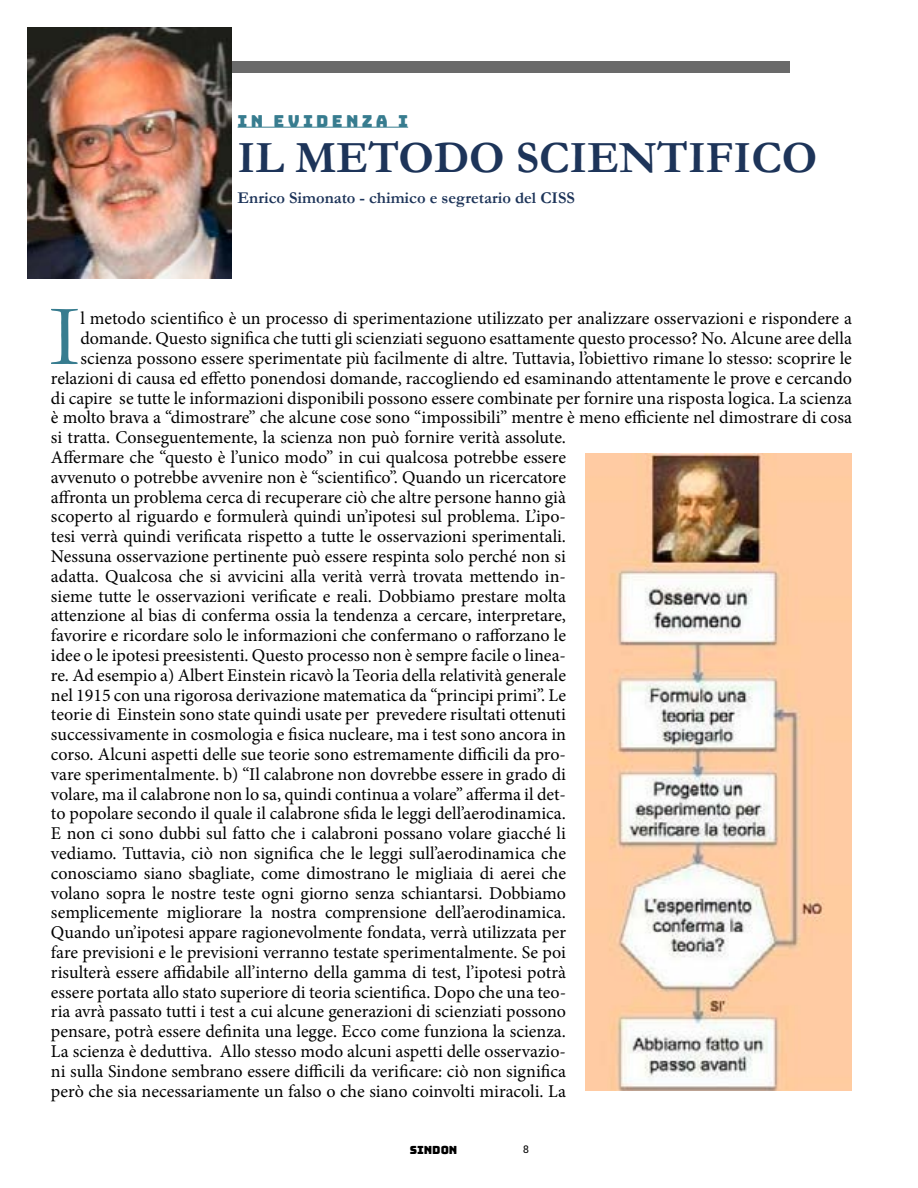
<style>
.page{position:relative;width:918px;height:1188px;background:#fff}
.page>*{position:absolute;margin:0;border:0;box-sizing:border-box;transform-origin:0 0}
.t1{font:88.35px "Garamond";color:#377c8f}
.t2{font:700 45px "Garamond";color:#1d3459}
.t3{font:18px "Minion Pro";color:#000}
.t4{font:700 16.5px "Garamond";color:#1d3459}
.t5{font:16.5px "Bungee";letter-spacing:.2em;color:#377c8f}
.t6{font:11.25px "Bungee";color:#000}
.t7{font:10.5px "Roboto Slab";color:#000}
</style>
<div class="page">
<img style="left:586px;top:453px;width:266px;height:638px">
<div style="left:109px;top:61px;width:680px;height:12px;background:#6a6a6a"></div>
<hr style="left:238px;top:127px;width:170px;height:1px;background:#377c8f">
<img style="left:27px;top:27px;width:205px;height:252px">
<p class="t5" style="left:238px;top:112px;width:172px">IN EVIDENZA I</p>
<h2 class="t2" style="left:238px;top:127px;width:581px">IL METODO SCIENTIFICO</h2>
<p class="t4" style="left:238px;top:186px;width:339px">Enrico Simonato - chimico e segretario del CISS</p>
<h1 class="t1" style="left:49px;top:277px;width:33px">I</h1>
<p class="t3" style="left:80px;top:307px;width:773px">l metodo scientifico è un processo di sperimentazione utilizzato per analizzare osservazioni e rispondere a</p>
<p class="t3" style="left:80px;top:326px;width:773px">domande. Questo significa che tutti gli scienziati seguono esattamente questo processo? No. Alcune aree della</p>
<p class="t3" style="left:80px;top:346px;width:773px">scienza possono essere sperimentate più facilmente di altre. Tuttavia, l’obiettivo rimane lo stesso: scoprire le</p>
<p class="t3" style="left:51px;top:366px;width:803px">relazioni di causa ed effetto ponendosi domande, raccogliendo ed esaminando attentamente le prove e cercando</p>
<p class="t3" style="left:51px;top:386px;width:802px">di capire se tutte le informazioni disponibili possono essere combinate per fornire una risposta logica. La scienza</p>
<p class="t3" style="left:51px;top:406px;width:803px">è molto brava a “dimostrare” che alcune cose sono “impossibili” mentre è meno efficiente nel dimostrare di cosa</p>
<p class="t3" style="left:51px;top:425px;width:516px">si tratta. Conseguentemente, la scienza non può fornire verità assolute.</p>
<p class="t3" style="left:51px;top:445px;width:517px">Affermare che “questo è l’unico modo” in cui qualcosa potrebbe essere</p>
<p class="t3" style="left:51px;top:465px;width:517px">avvenuto o potrebbe avvenire non è “scientifico”. Quando un ricercatore</p>
<p class="t3" style="left:51px;top:485px;width:517px">affronta un problema cerca di recuperare ciò che altre persone hanno già</p>
<p class="t3" style="left:51px;top:505px;width:517px">scoperto al riguardo e formulerà quindi un’ipotesi sul problema. L’ipo-</p>
<p class="t3" style="left:51px;top:524px;width:517px">tesi verrà quindi verificata rispetto a tutte le osservazioni sperimentali.</p>
<p class="t3" style="left:51px;top:544px;width:516px">Nessuna osservazione pertinente può essere respinta solo perché non si</p>
<p class="t3" style="left:51px;top:564px;width:517px">adatta. Qualcosa che si avvicini alla verità verrà trovata mettendo in-</p>
<p class="t3" style="left:51px;top:584px;width:516px">sieme tutte le osservazioni verificate e reali. Dobbiamo prestare molta</p>
<p class="t3" style="left:51px;top:604px;width:517px">attenzione al bias di conferma ossia la tendenza a cercare, interpretare,</p>
<p class="t3" style="left:51px;top:623px;width:517px">favorire e ricordare solo le informazioni che confermano o rafforzano le</p>
<p class="t3" style="left:51px;top:643px;width:517px">idee o le ipotesi preesistenti. Questo processo non è sempre facile o linea-</p>
<p class="t3" style="left:51px;top:663px;width:517px">re. Ad esempio a) Albert Einstein ricavò la Teoria della relatività generale</p>
<p class="t3" style="left:51px;top:683px;width:517px">nel 1915 con una rigorosa derivazione matematica da “principi primi”. Le</p>
<p class="t3" style="left:51px;top:703px;width:516px">teorie di Einstein sono state quindi usate per prevedere risultati ottenuti</p>
<p class="t3" style="left:51px;top:722px;width:517px">successivamente in cosmologia e fisica nucleare, ma i test sono ancora in</p>
<p class="t3" style="left:51px;top:742px;width:517px">corso. Alcuni aspetti delle sue teorie sono estremamente difficili da pro-</p>
<p class="t3" style="left:51px;top:762px;width:517px">vare sperimentalmente. b) “Il calabrone non dovrebbe essere in grado di</p>
<p class="t3" style="left:51px;top:782px;width:517px">volare, ma il calabrone non lo sa, quindi continua a volare” afferma il det-</p>
<p class="t3" style="left:51px;top:802px;width:516px">to popolare secondo il quale il calabrone sfida le leggi dell’aerodinamica.</p>
<p class="t3" style="left:51px;top:821px;width:516px">E non ci sono dubbi sul fatto che i calabroni possano volare giacché li</p>
<p class="t3" style="left:51px;top:841px;width:516px">vediamo. Tuttavia, ciò non significa che le leggi sull’aerodinamica che</p>
<p class="t3" style="left:51px;top:861px;width:517px">conosciamo siano sbagliate, come dimostrano le migliaia di aerei che</p>
<p class="t3" style="left:51px;top:881px;width:517px">volano sopra le nostre teste ogni giorno senza schiantarsi. Dobbiamo</p>
<p class="t3" style="left:51px;top:901px;width:517px">semplicemente migliorare la nostra comprensione dell’aerodinamica.</p>
<p class="t3" style="left:51px;top:920px;width:517px">Quando un’ipotesi appare ragionevolmente fondata, verrà utilizzata per</p>
<p class="t3" style="left:51px;top:940px;width:516px">fare previsioni e le previsioni verranno testate sperimentalmente. Se poi</p>
<p class="t3" style="left:51px;top:960px;width:516px">risulterà essere affidabile all’interno della gamma di test, l’ipotesi potrà</p>
<p class="t3" style="left:51px;top:980px;width:517px">essere portata allo stato superiore di teoria scientifica. Dopo che una teo-</p>
<p class="t3" style="left:51px;top:1000px;width:517px">ria avrà passato tutti i test a cui alcune generazioni di scienziati possono</p>
<p class="t3" style="left:51px;top:1019px;width:516px">pensare, potrà essere definita una legge. Ecco come funziona la scienza.</p>
<p class="t3" style="left:51px;top:1039px;width:517px">La scienza è deduttiva. Allo stesso modo alcuni aspetti delle osservazio-</p>
<p class="t3" style="left:51px;top:1059px;width:517px">ni sulla Sindone sembrano essere difficili da verificare: ciò non significa</p>
<p class="t3" style="left:51px;top:1079px;width:517px">però che sia necessariamente un falso o che siano coinvolti miracoli. La</p>
<p class="t6" style="left:410px;top:1144px;width:49px">SINDON</p>
<p class="t7" style="left:523px;top:1142px;width:7px">8</p>
</div>
